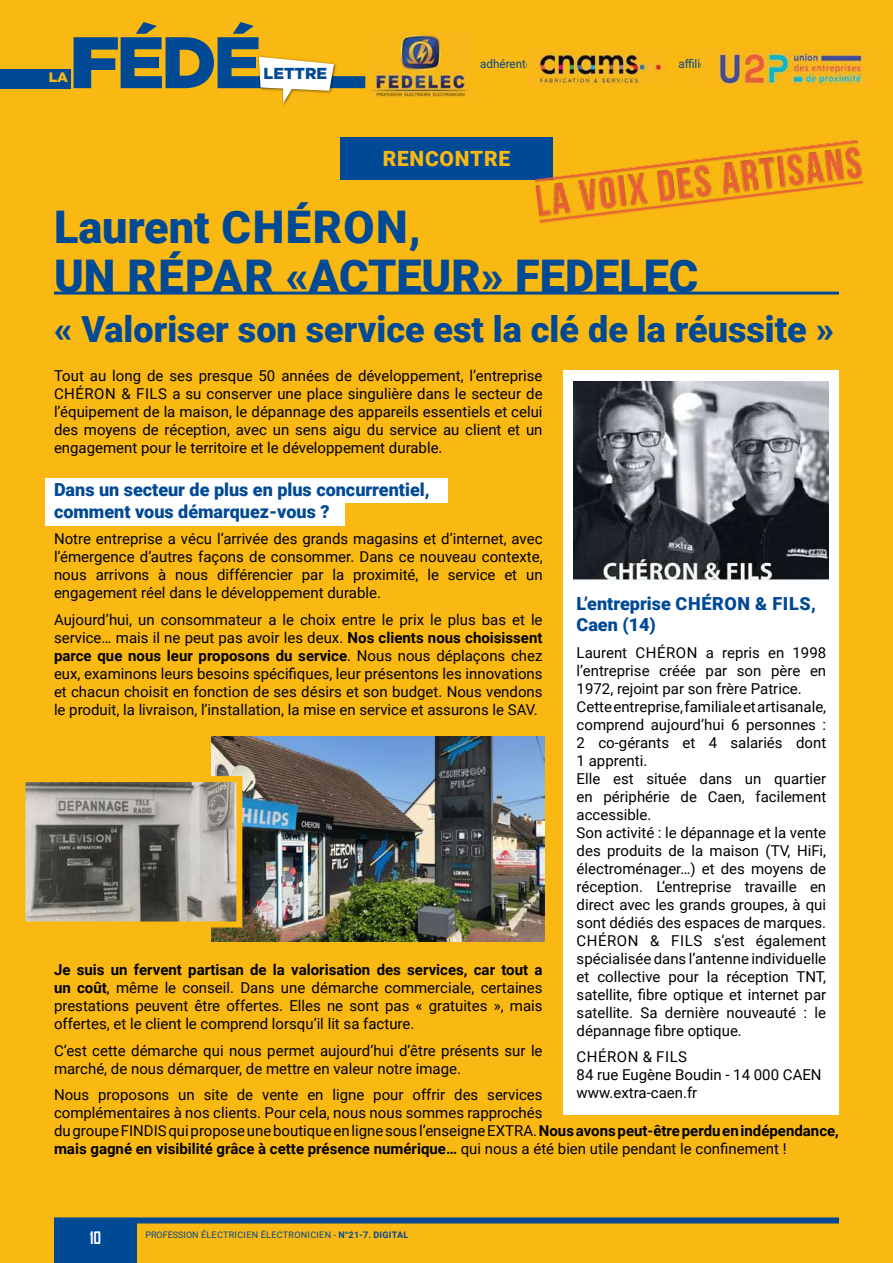
<style>
.page{position:relative;width:893px;height:1263px;background:#f9b812}
.page>*{position:absolute;margin:0;border:0;box-sizing:border-box;transform-origin:0 0}
.t1{font:900 45px/49.5px "Roboto";color:#004994}
.t2{font:900 36px "Roboto";color:#004994}
.t3{font:900 21px "Roboto";letter-spacing:.035em;color:#f9b812}
.t4{font:900 18px/21.6px "Roboto";color:#004994}
.t5{font:700 16.5px "Agency FB";color:#fff}
.t6{font:900 15.9px "Gotham";color:#004994}
.t7{font:15px/18px "Roboto";color:#000;text-align:justify}
.t8{font:900 13.65px "Gotham";color:#f9b812}
.t9{font:12px "Roboto";color:#004994}
.t10{font:9px "Roboto";letter-spacing:.035em;color:#004994}
.s1{font-weight:700}
</style>
<div class="page">
<svg style="left:74px;top:22px;width:291px;height:81px"></svg>
<div style="left:0;top:69px;width:70px;height:19px;background:#004994"></div>
<div style="left:45px;top:478px;width:403px;height:25px;background:#fff"></div>
<div style="left:45px;top:501px;width:299px;height:25px;background:#fff"></div>
<img style="left:713px;top:49px;width:157px;height:36px">
<img style="left:538px;top:49px;width:126px;height:36px">
<img style="left:369px;top:33px;width:102px;height:65px">
<div style="left:54px;top:1220px;width:83px;height:43px;background:#004994"></div>
<div style="left:54px;top:1217px;width:785px;height:6px;background:#004994"></div>
<hr style="left:54px;top:292px;width:785px;height:3px;background:#004994">
<div style="left:340px;top:137px;width:213px;height:43px;background:#004994"></div>
<img style="left:212px;top:736px;width:332px;height:206px">
<img style="left:26px;top:783px;width:209px;height:137px">
<div style="left:19px;top:776px;width:223px;height:151px;border:6px solid #f9b812"></div>
<img style="left:535px;top:140px;width:328px;height:84px">
<div style="left:564px;top:370px;width:275px;height:744px;background:#fff"></div>
<img style="left:573px;top:381px;width:255px;height:200px">
<p class="t8" style="left:49px;top:68px;width:21px">LA</p>
<p class="t6" style="left:264px;top:63px;width:65px">LETTRE</p>
<p class="t9" style="left:480px;top:55px;width:53px">adhérente</p>
<p class="t9" style="left:678px;top:55px;width:36px">affiliée</p>
<h3 class="t3" style="left:383px;top:144px;width:129px">RENCONTRE</h3>
<h1 class="t1" style="left:54px;top:200px;width:646px">Laurent CHÉRON,<br>UN RÉPAR «ACTEUR» FEDELEC</h1>
<h2 class="t2" style="left:54px;top:304px;width:782px">« Valoriser son service est la clé de la réussite »</h2>
<p class="t7" style="left:54px;top:366px;width:490px">Tout au long de ses presque 50 années de développement, l’entreprise CHÉRON &amp; FILS a su conserver une place singulière dans le secteur de l’équipement de la maison, le dépannage des appareils essentiels et celui des moyens de réception, avec un sens aigu du service au client et un engagement pour le territoire et le développement durable.</p>
<p class="t4" style="left:54px;top:478px;width:377px">Dans un secteur de plus en plus concurrentiel, comment vous démarquez-vous ?</p>
<p class="t7" style="left:54px;top:529px;width:490px">Notre entreprise a vécu l’arrivée des grands magasins et d’internet, avec l’émergence d’autres façons de consommer. Dans ce nouveau contexte, nous arrivons à nous différencier par la proximité, le service et un engagement réel dans le développement durable.</p>
<p class="t7" style="left:54px;top:610px;width:490px">Aujourd’hui, un consommateur a le choix entre le prix le plus bas et le service… mais il ne peut pas avoir les deux. <span class="s1">Nos clients nous choisissent parce que nous leur proposons du service</span>. Nous nous déplaçons chez eux, examinons leurs besoins spécifiques, leur présentons les innovations et chacun choisit en fonction de ses désirs et son budget. Nous vendons le produit, la livraison, l’installation, la mise en service et assurons le SAV.</p>
<p class="t4" style="left:577px;top:592px;width:241px">L’entreprise CHÉRON &amp; FILS,<br>Caen (14)</p>
<p class="t7" style="left:577px;top:643px;width:251px;text-align:left">Laurent CHÉRON a repris en 1998 l’entreprise créée par son père en 1972, rejoint par son frère Patrice.<br>Cette entreprise, familiale et artisanale, comprend aujourd’hui 6 personnes :<br>2 co-gérants et 4 salariés dont 1 apprenti.<br>Elle est située dans un quartier en périphérie de Caen, facilement accessible.<br>Son activité : le dépannage et la vente des produits de la maison (TV, HiFi, électroménager…) et des moyens de réception. L’entreprise travaille en direct avec les grands groupes, à qui sont dédiés des espaces de marques.<br>CHÉRON &amp; FILS s’est également spécialisée dans l’antenne individuelle et collective pour la réception TNT, satellite, fibre optique et internet par satellite. Sa dernière nouveauté : le dépannage fibre optique.</p>
<p class="t7" style="left:577px;top:1047px;width:247px;text-align:left">CHÉRON &amp; FILS<br>84 rue Eugène Boudin - 14 000 CAEN www.extra-caen.fr</p>
<p class="t7" style="left:54px;top:960px;width:490px"><span class="s1">Je suis un fervent partisan de la valorisation des services, car tout a un coût</span>, même le conseil. Dans une démarche commerciale, certaines prestations peuvent être offertes. Elles ne sont pas « gratuites », mais offertes, et le client le comprend lorsqu’il lit sa facture.</p>
<p class="t7" style="left:54px;top:1041px;width:490px">C’est cette démarche qui nous permet aujourd’hui d’être présents sur le marché, de nous démarquer, de mettre en valeur notre image.</p>
<p class="t7" style="left:54px;top:1085px;width:786px;text-align:left">Nous proposons un site de vente en ligne pour offrir des services<br>complémentaires à nos clients. Pour cela, nous nous sommes rapprochés<br>du groupe FINDIS qui propose une boutique en ligne sous l’enseigne EXTRA. <span class="s1">Nous avons peut-être perdu en indépendance, mais gagné en visibilité grâce à cette présence numérique…</span> qui nous a été bien utile pendant le confinement !</p>
<p class="t5" style="left:90px;top:1227px;width:13px">10</p>
<p class="t10" style="left:145px;top:1228px;width:264px">PROFESSION ÉLECTRICIEN ÉLECTRONICIEN - <span class="s1">N°21-7. DIGITAL</span></p>
</div>
